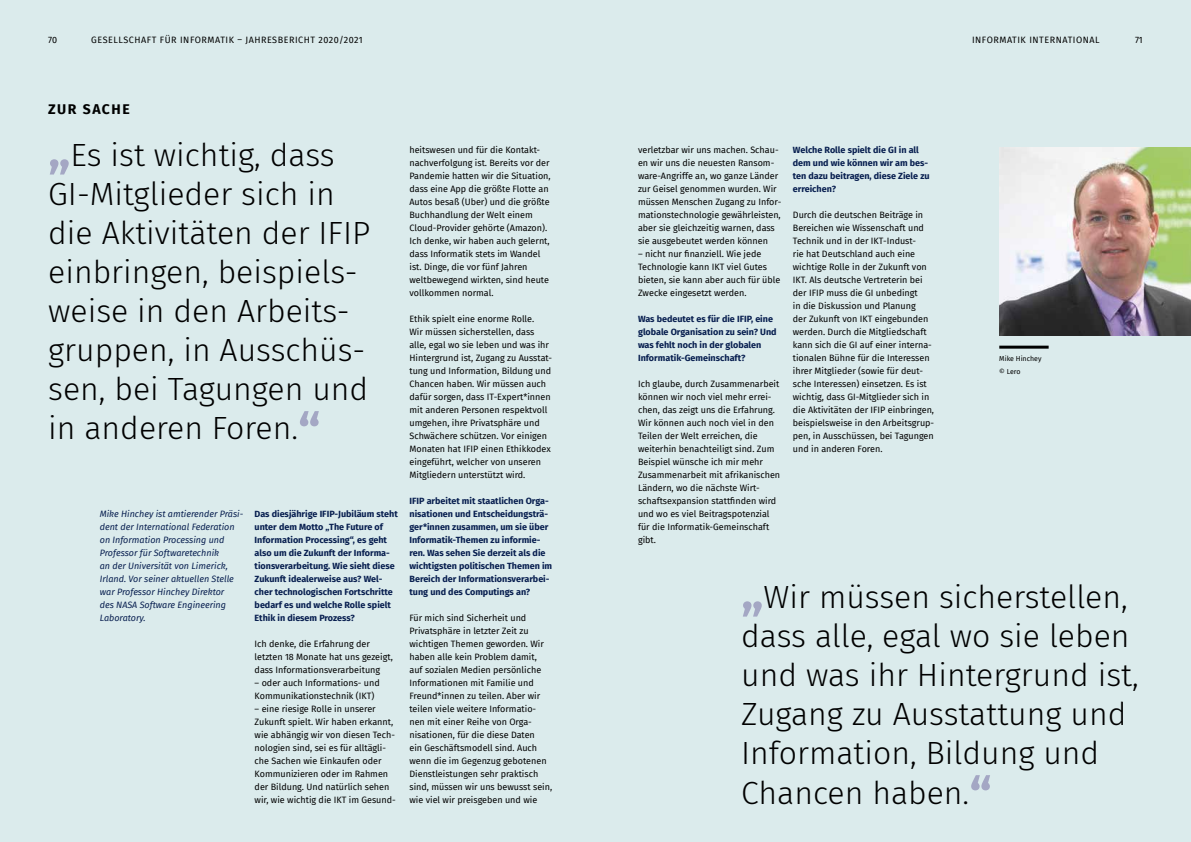
<style>
.page{position:relative;width:1191px;height:842px;background:#dbebec}
.page>*{position:absolute;margin:0;border:0;box-sizing:border-box;transform-origin:0 0}
.t1{font:300 32px/39px "Fira Sans";color:#000}
.t2{font:700 14px "Fira Sans";letter-spacing:.105em;color:#000}
.t3{font:9px/13px "Fira Sans";color:#000}
.t4{font:700 9px/13px "Fira Sans";color:#071e4f}
.t5{font:italic 9px/13px "Fira Sans";color:#071e4f}
.t6{font:9px "Fira Sans";letter-spacing:.06em;color:#000}
.t7{font:7px/13px "Fira Sans";color:#000}
.s1{font-weight:700;font-size:50px;color:#a4a7c4}
</style>
<div class="page">
<img style="left:999px;top:148px;width:192px;height:187px">
<hr style="left:999px;top:346px;width:49px;height:3px;background:#000">
<p class="t3" style="left:48px;top:33px;width:10px">70</p>
<p class="t6" style="left:91px;top:33px;width:273px">GESELLSCHAFT FÜR INFORMATIK – JAHRESBERICHT 2020/2021</p>
<p class="t6" style="left:972px;top:33px;width:129px">INFORMATIK INTERNATIONAL</p>
<p class="t3" style="left:1135px;top:33px;width:9px">71</p>
<h2 class="t2" style="left:48px;top:98px;width:83px">ZUR SACHE</h2>
<h1 class="t1" style="left:48px;top:136px;width:323px"><span class="s1">„</span>Es ist wichtig, dass<br>GI-Mitglieder sich in die Aktivitäten der IFIP einbringen, beispiels&shy;weise in den Arbeits&shy;gruppen, in Ausschüs&shy;sen, bei Tagungen und in anderen Foren.<span class="s1">“</span></h1>
<p class="t5" style="left:100px;top:508px;width:145px">Mike Hinchey ist amtierender Präsi&shy;dent der International Federation on Information Processing und<br>Professor für Softwaretechnik<br>an der Universität von Limerick,<br>Irland. Vor seiner aktuellen Stelle war Professor Hinchey Direktor<br>des NASA Software Engineering<br>Laboratory.</p>
<p class="t4" style="left:255px;top:507px;width:145px">Das diesjährige IFIP-Jubiläum steht unter dem Motto „The Future of<br>Information Processing“, es geht also um die Zukunft der Informa&shy;tionsverarbeitung. Wie sieht diese<br>Zukunft idealerweise aus? Wel&shy;cher technologischen Fortschritte bedarf es und welche Rolle spielt<br>Ethik in diesem Prozess?</p>
<p class="t3" style="left:255px;top:637px;width:140px">Ich denke, die Erfahrung der letzten 18 Monate hat uns gezeigt, dass Informationsverarbeitung</p>
<p class="t3" style="left:255px;top:676px;width:127px">– oder auch Informations- und<br>Kommunikationstechnik (IKT)</p>
<p class="t3" style="left:255px;top:702px;width:143px">– eine riesige Rolle in unserer<br>Zukunft spielt. Wir haben erkannt, wie abhängig wir von diesen Tech&shy;nologien sind, sei es für alltägli&shy;che Sachen wie Einkaufen oder<br>Kommunizieren oder im Rahmen der Bildung. Und natürlich sehen wir, wie wichtig die IKT im Gesund-</p>
<p class="t3" style="left:409px;top:143px;width:143px">heitswesen und für die Kontakt&shy;nachverfolgung ist. Bereits vor der<br>Pandemie hatten wir die Situation, dass eine App die größte Flotte an<br>Autos besaß (Uber) und die größte<br>Buchhandlung der Welt einem<br>Cloud-Provider gehörte (Amazon).<br>Ich denke, wir haben auch gelernt, dass Informatik stets im Wandel ist. Dinge, die vor fünf Jahren weltbewegend wirkten, sind heute vollkommen normal.</p>
<p class="t3" style="left:409px;top:312px;width:144px">Ethik spielt eine enorme Rolle.<br>Wir müssen sicherstellen, dass alle, egal wo sie leben und was ihr Hintergrund ist, Zugang zu Ausstat&shy;tung und Information, Bildung und Chancen haben. Wir müssen auch dafür sorgen, dass IT-Expert*innen mit anderen Personen respektvoll umgehen, ihre Privatsphäre und Schwächere schützen. Vor einigen Monaten hat IFIP einen Ethikkodex eingeführt, welcher von unseren Mitgliedern unterstützt wird.</p>
<p class="t4" style="left:409px;top:494px;width:144px">IFIP arbeitet mit staatlichen Orga&shy;nisationen und Entscheidungsträ&shy;ger*innen zusammen, um sie über Informatik-Themen zu informie&shy;ren. Was sehen Sie derzeit als die wichtigsten politischen Themen im Bereich der Informationsverarbei&shy;tung und des Computings an?</p>
<p class="t3" style="left:409px;top:611px;width:144px">Für mich sind Sicherheit und<br>Privatsphäre in letzter Zeit zu wichtigen Themen geworden. Wir haben alle kein Problem damit, auf sozialen Medien persönliche<br>Informationen mit Familie und<br>Freund*innen zu teilen. Aber wir teilen viele weitere Informatio&shy;nen mit einer Reihe von Orga&shy;nisationen, für die diese Daten<br>ein Geschäftsmodell sind. Auch wenn die im Gegenzug gebotenen<br>Dienstleistungen sehr praktisch sind, müssen wir uns bewusst sein, wie viel wir preisgeben und wie</p>
<p class="t3" style="left:638px;top:143px;width:145px">verletzbar wir uns machen. Schau&shy;en wir uns die neuesten Ransom&shy;ware-Angriffe an, wo ganze Länder zur Geisel genommen wurden. Wir müssen Menschen Zugang zu Infor&shy;mationstechnologie gewährleisten, aber sie gleichzeitig warnen, dass sie ausgebeutet werden können</p>
<p class="t3" style="left:638px;top:247px;width:144px">– nicht nur finanziell. Wie jede<br>Technologie kann IKT viel Gutes bieten, sie kann aber auch für üble<br>Zwecke eingesetzt werden.</p>
<p class="t4" style="left:638px;top:312px;width:140px">Was bedeutet es für die IFIP, eine globale Organisation zu sein? Und was fehlt noch in der globalen<br>Informatik-Gemeinschaft?</p>
<p class="t3" style="left:638px;top:377px;width:144px">Ich glaube, durch Zusammenarbeit können wir noch viel mehr errei&shy;chen, das zeigt uns die Erfahrung.<br>Wir können auch noch viel in den<br>Teilen der Welt erreichen, die weiterhin benachteiligt sind. Zum<br>Beispiel wünsche ich mir mehr<br>Zusammenarbeit mit afrikanischen<br>Ländern, wo die nächste Wirt&shy;schaftsexpansion stattfinden wird und wo es viel Beitragspotenzial für die Informatik-Gemeinschaft gibt.</p>
<p class="t4" style="left:793px;top:143px;width:138px">Welche Rolle spielt die GI in all dem und wie können wir am bes&shy;ten dazu beitragen, diese Ziele zu erreichen?</p>
<p class="t3" style="left:793px;top:208px;width:143px">Durch die deutschen Beiträge in<br>Bereichen wie Wissenschaft und<br>Technik und in der IKT-Indust-<br>rie hat Deutschland auch eine wichtige Rolle in der Zukunft von<br>IKT. Als deutsche Vertreterin bei der IFIP muss die GI unbedingt<br>in die Diskussion und Planung<br>der Zukunft von IKT eingebunden werden. Durch die Mitgliedschaft kann sich die GI auf einer interna&shy;tionalen Bühne für die Interessen ihrer Mitglieder (sowie für deut&shy;sche Interessen) einsetzen. Es ist wichtig, dass GI-Mitglieder sich in die Aktivitäten der IFIP einbringen, beispielsweise in den Arbeitsgrup&shy;pen, in Ausschüssen, bei Tagungen und in anderen Foren.</p>
<p class="t7" style="left:999px;top:352px;width:44px">Mike Hinchey © Lero</p>
<h1 class="t1" style="left:741px;top:578px;width:399px"><span class="s1">„</span>Wir müssen sicherstellen, dass alle, egal wo sie leben und was ihr Hintergrund ist,<br>Zugang zu Ausstattung und<br>Information, Bildung und<br>Chancen haben.<span class="s1">“</span></h1>
</div>
